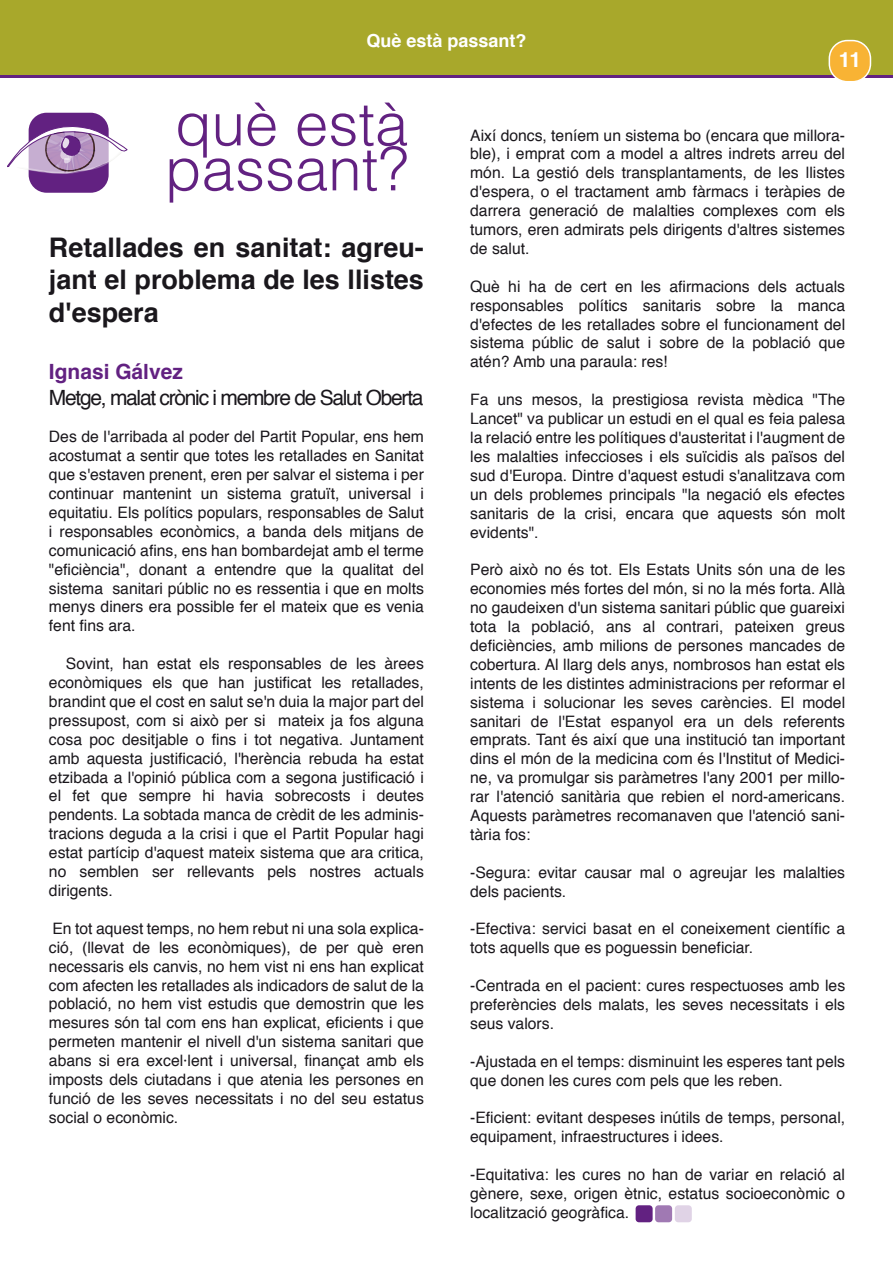
<style>
.page{position:relative;width:893px;height:1263px;background:#fff}
.page>*{position:absolute;margin:0;border:0;box-sizing:border-box;transform-origin:0 0}
.t1{font:300 60px/45px "Helvetica";color:#622181}
.t2{font:700 27px/32.4px "Helvetica";color:#1a171c;text-align:justify}
.t3{font:21px "Helvetica";letter-spacing:-.06em;color:#1a171c}
.t4{font:700 21px "Helvetica";color:#622181}
.t5{font:700 21px "Helvetica";color:#fff}
.t6{font:700 18px "Helvetica";color:#fff}
.t7{font:15.75px/18.9px "Helvetica";color:#1a171c;text-align:justify}
</style>
<div class="page">
<hr style="left:0;top:74px;width:893px;height:4px;background:#622181">
<div style="left:0;top:1px;width:893px;height:74px;background:#a8a82b"></div>
<div style="left:829px;top:41px;width:41px;height:41px;background:#f8b334;border-radius:18px"></div>
<div style="left:829px;top:40px;width:42px;height:42px;border:2px solid #fff;border-radius:18px"></div>
<div style="left:29px;top:113px;width:80px;height:80px;background:#622181;border-radius:18px"></div>
<svg style="left:7px;top:125px;width:120px;height:49px"></svg>
<div style="left:636px;top:1205px;width:17px;height:17px;background:#622181;border-radius:3px"></div>
<div style="left:655px;top:1205px;width:17px;height:17px;background:#a079b3;border-radius:3px"></div>
<div style="left:675px;top:1205px;width:17px;height:17px;background:#e0d3e6;border-radius:3px"></div>
<p class="t6" style="left:366px;top:26px;width:162px">Què està passant?</p>
<h3 class="t5" style="left:839px;top:43px;width:24px">11</h3>
<h1 class="t1" style="left:165px;top:99px;width:245px">què està passant?</h1>
<h2 class="t2" style="left:49px;top:232px;width:376px">Retallades en sanitat: agreu&shy;jant el problema de les llistes d'espera</h2>
<h3 class="t4" style="left:49px;top:355px;width:135px">Ignasi Gálvez</h3>
<h3 class="t3" style="left:49px;top:381px;width:376px">Metge, malat crònic i membre de Salut Oberta</h3>
<p class="t7" style="left:49px;top:428px;width:376px">Des de l'arribada al poder del Partit Popular, ens hem acostumat a sentir que totes les retallades en Sanitat que s'estaven prenent, eren per salvar el sistema i per continuar mantenint un sistema gratuït, universal i equitatiu. Els polítics populars, responsables de Salut i responsables econòmics, a banda dels mitjans de comunicació afins, ens han bombardejat amb el terme "eficiència", donant a entendre que la qualitat del sistema sanitari públic no es ressentia i que en molts menys diners era possible fer el mateix que es venia fent fins ara.</p>
<p class="t7" style="left:49px;top:655px;width:376px;text-indent:17px">Sovint, han estat els responsables de les àrees econòmiques els que han justificat les retallades, brandint que el cost en salut se'n duia la major part del pressupost, com si això per si mateix ja fos alguna cosa poc desitjable o fins i tot negativa. Juntament amb aquesta justificació, l'herència rebuda ha estat etzibada a l'opinió pública com a segona justificació i el fet que sempre hi havia sobrecosts i deutes pendents. La sobtada manca de crèdit de les adminis&shy;tracions deguda a la crisi i que el Partit Popular hagi estat partícip d'aquest mateix sistema que ara critica, no semblen ser rellevants pels nostres actuals dirigents.</p>
<p class="t7" style="left:49px;top:919px;width:376px">En tot aquest temps, no hem rebut ni una sola explica&shy;ció, (llevat de les econòmiques), de per què eren necessaris els canvis, no hem vist ni ens han explicat com afecten les retallades als indicadors de salut de la població, no hem vist estudis que demostrin que les mesures són tal com ens han explicat, eficients i que permeten mantenir el nivell d'un sistema sanitari que abans si era excel·lent i universal, finançat amb els imposts dels ciutadans i que atenia les persones en funció de les seves necessitats i no del seu estatus social o econòmic.</p>
<p class="t7" style="left:470px;top:126px;width:376px">Així doncs, teníem un sistema bo (encara que millora&shy;ble), i emprat com a model a altres indrets arreu del món. La gestió dels transplantaments, de les llistes d'espera, o el tractament amb fàrmacs i teràpies de darrera generació de malalties complexes com els tumors, eren admirats pels dirigents d'altres sistemes de salut.</p>
<p class="t7" style="left:470px;top:277px;width:376px">Què hi ha de cert en les afirmacions dels actuals responsables polítics sanitaris sobre la manca d'efectes de les retallades sobre el funcionament del sistema públic de salut i sobre de la població que atén? Amb una paraula: res!</p>
<p class="t7" style="left:470px;top:391px;width:376px">Fa uns mesos, la prestigiosa revista mèdica "The Lancet" va publicar un estudi en el qual es feia palesa la relació entre les polítiques d'austeritat i l'augment de les malalties infeccioses i els suïcidis als països del sud d'Europa. Dintre d'aquest estudi s'analitzava com un dels problemes principals "la negació els efectes sanitaris de la crisi, encara que aquests són molt evidents".</p>
<p class="t7" style="left:470px;top:561px;width:376px">Però això no és tot. Els Estats Units són una de les economies més fortes del món, si no la més forta. Allà no gaudeixen d'un sistema sanitari públic que guareixi tota la població, ans al contrari, pateixen greus deficiències, amb milions de persones mancades de cobertura. Al llarg dels anys, nombrosos han estat els intents de les distintes administracions per reformar el sistema i solucionar les seves carències. El model sanitari de l'Estat espanyol era un dels referents emprats. Tant és així que una institució tan important dins el món de la medicina com és l'Institut of Medici&shy;ne, va promulgar sis paràmetres l'any 2001 per millo&shy;rar l'atenció sanitària que rebien el nord-americans.<br>Aquests paràmetres recomanaven que l'atenció sani&shy;tària fos:</p>
<p class="t7" style="left:470px;top:863px;width:376px">-Segura: evitar causar mal o agreujar les malalties dels pacients.</p>
<p class="t7" style="left:470px;top:920px;width:376px">-Efectiva: servici basat en el coneixement científic a tots aquells que es poguessin beneficiar.</p>
<p class="t7" style="left:470px;top:977px;width:376px">-Centrada en el pacient: cures respectuoses amb les preferències dels malats, les seves necessitats i els seus valors.</p>
<p class="t7" style="left:470px;top:1052px;width:376px">-Ajustada en el temps: disminuint les esperes tant pels que donen les cures com pels que les reben.</p>
<p class="t7" style="left:470px;top:1109px;width:376px">-Eficient: evitant despeses inútils de temps, personal, equipament, infraestructures i idees.</p>
<p class="t7" style="left:470px;top:1166px;width:376px">-Equitativa: les cures no han de variar en relació al gènere, sexe, origen ètnic, estatus socioeconòmic o localització geogràfica.</p>
</div>
